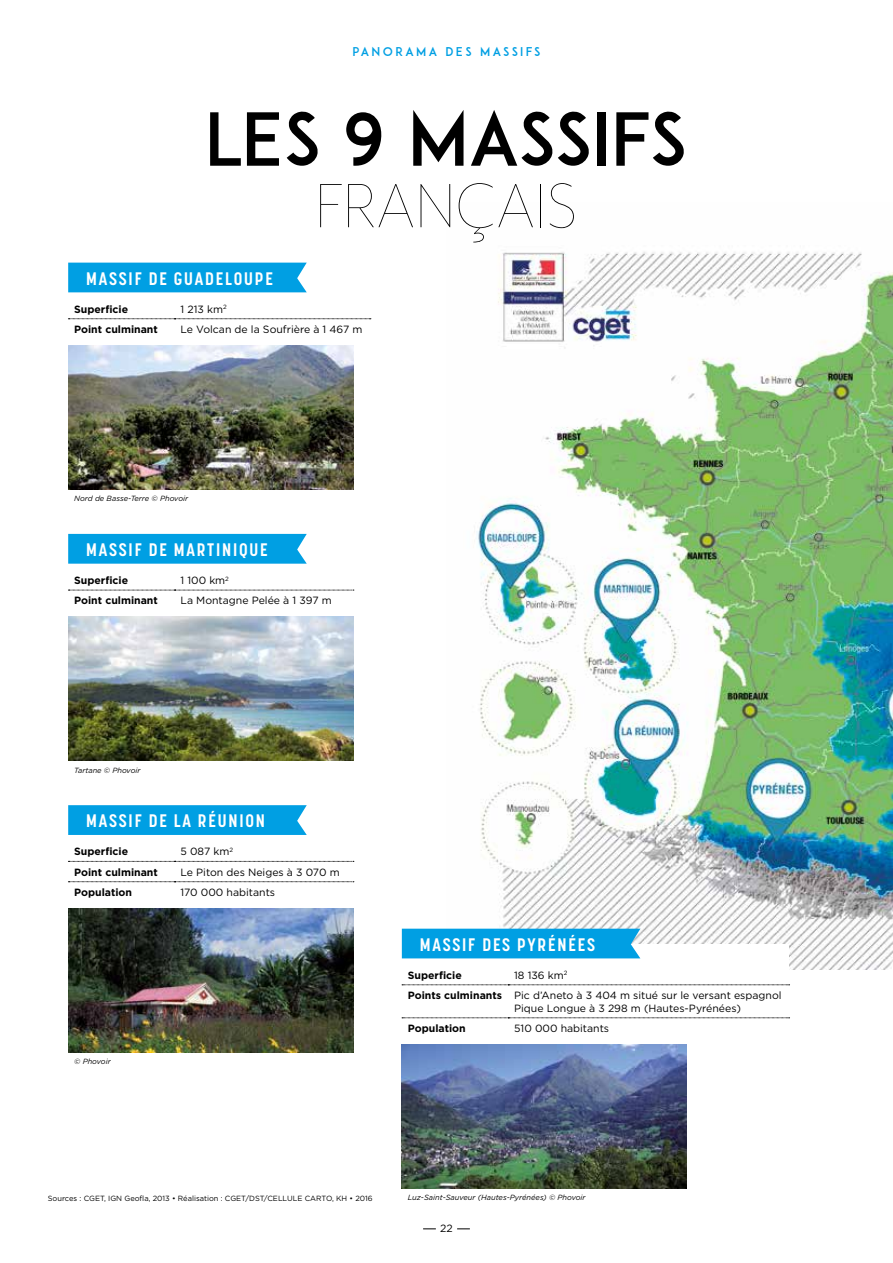
<style>
.page{position:relative;width:893px;height:1263px;background:#fff}
.page>*{position:absolute;margin:0;border:0;box-sizing:border-box;transform-origin:0 0}
.t1{font:72px "ADAM.CGPRO";letter-spacing:-.01em;color:#000}
.t2{font:100 72px "Mr Eaves Mod OT";color:#000}
.t3{font:700 18px "Korolev Condensed";letter-spacing:.1em;color:#fff}
.t4{font:12px "ADAM.CGPRO";letter-spacing:.2em;color:#009fe3}
.t5{font:10.5px/20.4px "Gotham";color:#000}
.t6{font:700 10.5px "Gotham";color:#000}
.t7{font:italic 7.5px "Gotham";color:#000}
.t8{font:7.5px "Gotham";color:#000}
.s1{font-weight:700}
</style>
<div class="page">
<svg style="left:457px;top:1228px;width:13px;height:1px"></svg>
<svg style="left:423px;top:1228px;width:13px;height:1px"></svg>
<img style="left:447px;top:252px;width:446px;height:717px">
<svg style="left:68px;top:318px;width:303px;height:1px"></svg>
<div style="left:68px;top:263px;width:239px;height:29px;background:#009fe3"></div>
<img style="left:68px;top:345px;width:285px;height:144px">
<svg style="left:68px;top:861px;width:286px;height:1px"></svg>
<svg style="left:68px;top:881px;width:286px;height:1px"></svg>
<svg style="left:68px;top:805px;width:239px;height:30px;background:#07a1e3"></svg>
<img style="left:68px;top:908px;width:285px;height:144px">
<svg style="left:68px;top:590px;width:286px;height:1px"></svg>
<div style="left:68px;top:534px;width:239px;height:30px;background:#009fe3"></div>
<img style="left:68px;top:616px;width:285px;height:144px">
<div style="left:402px;top:944px;width:387px;height:46px;background:#fff"></div>
<svg style="left:402px;top:984px;width:388px;height:1px"></svg>
<svg style="left:402px;top:1017px;width:388px;height:1px"></svg>
<div style="left:402px;top:929px;width:238px;height:29px;background:#009fe3"></div>
<img style="left:402px;top:1044px;width:285px;height:144px">
<p class="t4" style="left:352px;top:45px;width:190px">PANORAMA DES MASSIFS</p>
<h1 class="t1" style="left:205px;top:96px;width:484px">LES 9 MASSIFS</h1>
<h1 class="t2" style="left:315px;top:167px;width:264px">FRANÇAIS</h1>
<h2 class="t3" style="left:86px;top:268px;width:188px">MASSIF DE GUADELOUPE</h2>
<p class="t6" style="left:74px;top:302px;width:55px">Superficie</p>
<p class="t5" style="left:180px;top:299px;width:48px">1 213 km<sup>2</sup></p>
<p class="t6" style="left:74px;top:322px;width:85px">Point culminant</p>
<p class="t5" style="left:180px;top:319px;width:184px">Le Volcan de la Soufrière à 1 467 m</p>
<p class="t7" style="left:74px;top:494px;width:115px">Nord de Basse-Terre © Phovoir</p>
<h2 class="t3" style="left:86px;top:539px;width:183px">MASSIF DE MARTINIQUE</h2>
<p class="t6" style="left:74px;top:573px;width:55px">Superficie</p>
<p class="t5" style="left:180px;top:570px;width:50px">1 100 km<sup>2</sup></p>
<p class="t6" style="left:74px;top:594px;width:85px">Point culminant</p>
<p class="t5" style="left:180px;top:590px;width:153px">La Montagne Pelée à 1 397 m</p>
<p class="t7" style="left:74px;top:765px;width:68px">Tartane © Phovoir</p>
<h2 class="t3" style="left:86px;top:810px;width:180px">MASSIF DE LA RÉUNION</h2>
<p class="t6" style="left:74px;top:845px;width:55px">Superficie</p>
<p class="t5" style="left:180px;top:841px;width:54px">5 087 km<sup>2</sup></p>
<p class="t6" style="left:74px;top:865px;width:85px">Point culminant</p>
<p class="t5" style="left:180px;top:862px;width:161px">Le Piton des Neiges à 3 070 m</p>
<p class="t6" style="left:74px;top:885px;width:59px">Population</p>
<p class="t5" style="left:180px;top:882px;width:96px">170 000 habitants</p>
<p class="t7" style="left:74px;top:1057px;width:38px">© Phovoir</p>
<h2 class="t3" style="left:420px;top:934px;width:177px">MASSIF DES PYRÉNÉES</h2>
<p class="t6" style="left:408px;top:968px;width:55px">Superficie</p>
<p class="t5" style="left:408px;top:965px;width:375px;text-indent:106px">18 136 km<sup>2<br></sup><span class="s1">Points culminants</span> Pic d’Aneto à 3 404 m situé sur le versant espagnol</p>
<p class="t5" style="left:514px;top:998px;width:228px">Pique Longue à 3 298 m (Hautes-Pyrénées)</p>
<p class="t6" style="left:408px;top:1021px;width:59px">Population</p>
<p class="t5" style="left:514px;top:1018px;width:97px">510 000 habitants</p>
<p class="t8" style="left:48px;top:1193px;width:326px">Sources : CGET, IGN Geofla, 2013 • Réalisation : CGET/DST/CELLULE CARTO, KH • 2016</p>
<p class="t7" style="left:408px;top:1193px;width:179px">Luz-Saint-Sauveur (Hautes-Pyrénées) © Phovoir</p>
<p class="t5" style="left:440px;top:1218px;width:14px">22</p>
</div>
